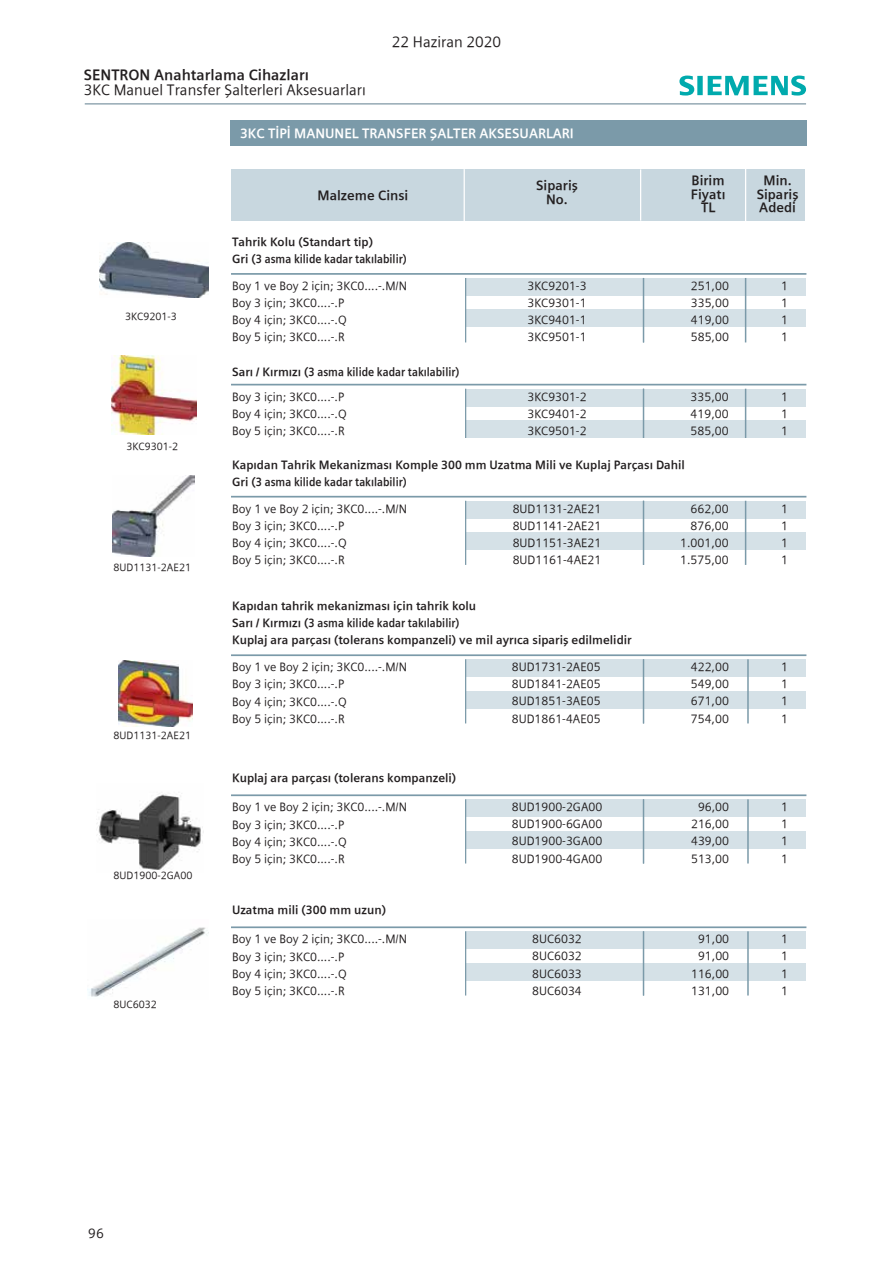
<style>
.page{position:relative;width:893px;height:1263px;background:#fff}
.page>*{position:absolute;margin:0;border:0;box-sizing:border-box;transform-origin:0 0}
.t1{font:15px "Siemens Sans Turkish Roman";color:#231f20}
.t2{font:700 15px "Siemens Sans Turkish";color:#231f20}
.t3{font:700 13.5px/13.5px "Siemens Sans Turkish";color:#231f20;text-align:center}
.t4{font:700 13.5px "Siemens Sans Turkish";color:#fff}
.t5{font:13.5px "Siemens Sans Turkish Roman";color:#231f20}
.t6{font:12px/17.1px "Siemens Sans Turkish Roman";color:#231f20;text-align:justify}
.t7{font:700 12px/17.1px "Siemens Sans Turkish";color:#231f20}
.t8{font:10.5px "Siemens Sans Turkish Roman";color:#231f20}
</style>
<div class="page">
<div style="left:231px;top:170px;width:574px;height:51px;background:#c8d7df"></div>
<hr style="left:640px;top:169px;width:1px;height:52px;background:#fff">
<hr style="left:745px;top:164px;width:1px;height:62px;background:#fff">
<hr style="left:464px;top:169px;width:1px;height:55px;background:#fff">
<div style="left:230px;top:120px;width:576px;height:25px;background:#7b9aa9"></div>
<div style="left:465px;top:310px;width:340px;height:17px;background:#d5e1e7"></div>
<div style="left:465px;top:278px;width:340px;height:17px;background:#d5e1e7"></div>
<hr style="left:643px;top:278px;width:1px;height:64px;background:#7b9aa9">
<hr style="left:465px;top:278px;width:1px;height:64px;background:#7b9aa9">
<hr style="left:745px;top:278px;width:1px;height:64px;background:#7b9aa9">
<hr style="left:231px;top:273px;width:575px;height:2px;background:#7b9aa9">
<div style="left:465px;top:421px;width:340px;height:17px;background:#d5e1e7"></div>
<div style="left:465px;top:389px;width:340px;height:17px;background:#d5e1e7"></div>
<hr style="left:643px;top:389px;width:1px;height:49px;background:#7b9aa9">
<hr style="left:465px;top:389px;width:1px;height:49px;background:#7b9aa9">
<hr style="left:745px;top:389px;width:1px;height:49px;background:#7b9aa9">
<hr style="left:231px;top:384px;width:575px;height:1px;background:#7b9aa9">
<div style="left:465px;top:533px;width:340px;height:17px;background:#d5e1e7"></div>
<div style="left:465px;top:501px;width:340px;height:17px;background:#d5e1e7"></div>
<hr style="left:643px;top:501px;width:1px;height:64px;background:#7b9aa9">
<hr style="left:465px;top:501px;width:1px;height:64px;background:#7b9aa9">
<hr style="left:745px;top:501px;width:1px;height:64px;background:#7b9aa9">
<hr style="left:231px;top:496px;width:575px;height:1px;background:#7b9aa9">
<div style="left:465px;top:691px;width:340px;height:17px;background:#d5e1e7"></div>
<div style="left:465px;top:660px;width:340px;height:17px;background:#d5e1e7"></div>
<hr style="left:643px;top:659px;width:1px;height:64px;background:#7b9aa9">
<hr style="left:465px;top:659px;width:1px;height:64px;background:#7b9aa9">
<hr style="left:747px;top:659px;width:2px;height:64px;background:#7b9aa9">
<hr style="left:231px;top:654px;width:575px;height:2px;background:#7b9aa9">
<hr style="left:85px;top:103px;width:721px;height:2px;background:#95a9b4">
<img style="left:99px;top:242px;width:110px;height:55px">
<img style="left:112px;top:355px;width:85px;height:80px">
<img style="left:113px;top:476px;width:82px;height:80px">
<img style="left:119px;top:660px;width:73px;height:66px">
<img style="left:87px;top:927px;width:120px;height:70px">
<img style="left:97px;top:793px;width:107px;height:77px">
<div style="left:465px;top:831px;width:340px;height:17px;background:#d5e1e7"></div>
<div style="left:465px;top:800px;width:340px;height:17px;background:#d5e1e7"></div>
<hr style="left:643px;top:799px;width:1px;height:64px;background:#7b9aa9">
<hr style="left:465px;top:799px;width:1px;height:64px;background:#7b9aa9">
<hr style="left:747px;top:799px;width:2px;height:64px;background:#7b9aa9">
<hr style="left:231px;top:794px;width:575px;height:2px;background:#7b9aa9">
<div style="left:465px;top:963px;width:340px;height:17px;background:#d5e1e7"></div>
<div style="left:465px;top:932px;width:340px;height:17px;background:#d5e1e7"></div>
<hr style="left:643px;top:931px;width:1px;height:64px;background:#7b9aa9">
<hr style="left:465px;top:931px;width:1px;height:64px;background:#7b9aa9">
<hr style="left:747px;top:931px;width:2px;height:64px;background:#7b9aa9">
<hr style="left:231px;top:926px;width:575px;height:2px;background:#7b9aa9">
<svg style="left:679px;top:76px;width:127px;height:20px"></svg>
<p class="t2" style="left:84px;top:66px;width:227px">SENTRON Anahtarlama Cihazları</p>
<p class="t1" style="left:84px;top:81px;width:283px">3KC Manuel Transfer Şalterleri Aksesuarları</p>
<p class="t1" style="left:392px;top:33px;width:111px">22 Haziran 2020</p>
<p class="t4" style="left:240px;top:126px;width:335px">3KC T‹P‹ MANUNEL TRANSFER ŞALTER AKSESUARLARI</p>
<p class="t8" style="left:125px;top:310px;width:53px">3KC9201-3</p>
<p class="t8" style="left:126px;top:440px;width:53px">3KC9301-2</p>
<p class="t8" style="left:113px;top:561px;width:79px">8UD1131-2AE21</p>
<p class="t8" style="left:113px;top:729px;width:79px">8UD1131-2AE21</p>
<p class="t8" style="left:113px;top:869px;width:81px">8UD1900-2GA00</p>
<p class="t8" style="left:113px;top:999px;width:45px">8UC6032</p>
<p class="t3" style="left:317px;top:189px;width:92px">Malzeme Cinsi</p>
<p class="t7" style="left:232px;top:234px;width:176px">Tahrik Kolu (Standart tip)<br>Gri (3 asma kilide kadar tak›labilir)</p>
<p class="t3" style="left:536px;top:179px;width:43px">Sipariş<br>No.</p>
<p class="t3" style="left:757px;top:174px;width:43px">Min.<br>Sipariş<br>Adedi</p>
<p class="t3" style="left:691px;top:174px;width:36px">Birim<br>Fiyat›<br>TL</p>
<p class="t6" style="left:232px;top:277px;width:177px;text-align:left">Boy 1 ve Boy 2 için; 3KC0....-.M/N<br>Boy 3 için; 3KC0....-.P<br>Boy 4 için; 3KC0....-.Q<br>Boy 5 için; 3KC0....-.R</p>
<p class="t6" style="left:691px;top:277px;width:40px">251,00<br>335,00<br>419,00<br>585,00</p>
<p class="t6" style="left:527px;top:277px;width:61px">3KC9201-3<br>3KC9301-1<br>3KC9401-1<br>3KC9501-1</p>
<p class="t7" style="left:232px;top:363px;width:229px">Sar› / K›rm›z› (3 asma kilide kadar tak›labilir)</p>
<p class="t6" style="left:232px;top:388px;width:116px;text-align:left">Boy 3 için; 3KC0....-.P<br>Boy 4 için; 3KC0....-.Q<br>Boy 5 için; 3KC0....-.R</p>
<p class="t6" style="left:691px;top:388px;width:40px">335,00<br>419,00<br>585,00</p>
<p class="t6" style="left:527px;top:388px;width:61px">3KC9301-2<br>3KC9401-2<br>3KC9501-2</p>
<p class="t7" style="left:232px;top:456px;width:454px">Kap›dan Tahrik Mekanizmas› Komple 300 mm Uzatma Mili ve Kuplaj Parças› Dahil<br>Gri (3 asma kilide kadar tak›labilir)</p>
<p class="t6" style="left:232px;top:500px;width:177px;text-align:left">Boy 1 ve Boy 2 için; 3KC0....-.M/N<br>Boy 3 için; 3KC0....-.P<br>Boy 4 için; 3KC0....-.Q<br>Boy 5 için; 3KC0....-.R</p>
<p class="t6" style="left:680px;top:500px;width:50px;text-align:right">662,00<br>876,00<br>1.001,00<br>1.575,00</p>
<p class="t7" style="left:232px;top:598px;width:401px">Kap›dan tahrik mekanizmas› için tahrik kolu<br>Sar› / K›rm›z› (3 asma kilide kadar tak›labilir)<br>Kuplaj ara parças› (tolerans kompanzeli) ve mil ayr›ca sipariş edilmelidir</p>
<p class="t6" style="left:513px;top:500px;width:90px">8UD1131-2AE21<br>8UD1141-2AE21<br>8UD1151-3AE21<br>8UD1161-4AE21</p>
<p class="t6" style="left:232px;top:659px;width:177px;text-align:left">Boy 1 ve Boy 2 için; 3KC0....-.M/N<br>Boy 3 için; 3KC0....-.P<br>Boy 4 için; 3KC0....-.Q<br>Boy 5 için; 3KC0....-.R</p>
<p class="t6" style="left:691px;top:659px;width:40px">422,00<br>549,00<br>671,00<br>754,00</p>
<p class="t6" style="left:512px;top:659px;width:90px">8UD1731-2AE05<br>8UD1841-2AE05<br>8UD1851-3AE05<br>8UD1861-4AE05</p>
<p class="t7" style="left:232px;top:770px;width:226px">Kuplaj ara parças› (tolerans kompanzeli)</p>
<p class="t6" style="left:232px;top:799px;width:177px;text-align:left">Boy 1 ve Boy 2 için; 3KC0....-.M/N<br>Boy 3 için; 3KC0....-.P<br>Boy 4 için; 3KC0....-.Q<br>Boy 5 için; 3KC0....-.R</p>
<p class="t6" style="left:691px;top:799px;width:40px;text-align:center">96,00<br>216,00<br>439,00<br>513,00</p>
<p class="t6" style="left:512px;top:799px;width:92px">8UD1900-2GA00<br>8UD1900-6GA00<br>8UD1900-3GA00<br>8UD1900-4GA00</p>
<p class="t7" style="left:232px;top:902px;width:156px">Uzatma mili (300 mm uzun)</p>
<p class="t6" style="left:232px;top:931px;width:177px;text-align:left">Boy 1 ve Boy 2 için; 3KC0....-.M/N<br>Boy 3 için; 3KC0....-.P<br>Boy 4 için; 3KC0....-.Q<br>Boy 5 için; 3KC0....-.R</p>
<p class="t6" style="left:691px;top:931px;width:40px;text-align:center">91,00<br>91,00<br>116,00<br>131,00</p>
<p class="t6" style="left:532px;top:931px;width:51px">8UC6032<br>8UC6032<br>8UC6033<br>8UC6034</p>
<p class="t6" style="left:781px;top:277px;width:8px">1<br>1<br>1<br>1</p>
<p class="t6" style="left:781px;top:388px;width:8px">1<br>1<br>1</p>
<p class="t6" style="left:781px;top:500px;width:8px">1<br>1<br>1<br>1</p>
<p class="t6" style="left:781px;top:659px;width:8px">1<br>1<br>1<br>1</p>
<p class="t6" style="left:781px;top:799px;width:8px">1<br>1<br>1<br>1</p>
<p class="t6" style="left:781px;top:931px;width:8px">1<br>1<br>1<br>1</p>
<p class="t5" style="left:88px;top:1226px;width:17px">96</p>
</div>
